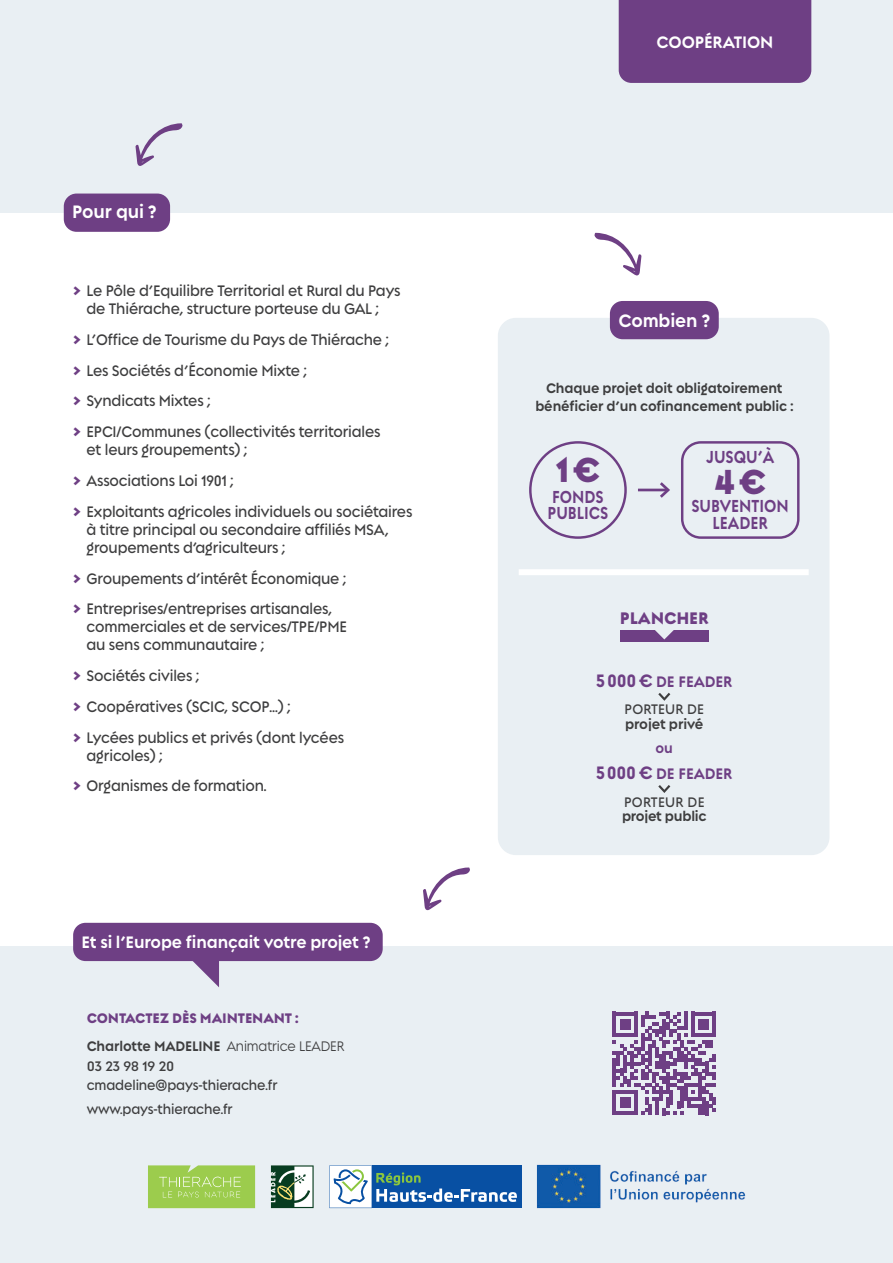
<style>
.page{position:relative;width:893px;height:1263px;background:#fff}
.page>*{position:absolute;margin:0;border:0;box-sizing:border-box;transform-origin:0 0}
.t1{font:800 37.65px "Regulator Nova";color:#6e3f84;scale:.9 1}
.t2{font:700 19.5px "Regulator Nova";letter-spacing:-.01em;color:#fff;scale:.9 1}
.t3{font:700 18.9px/16.5px "Regulator Nova";color:#6e3f84;scale:.8 1}
.t4{font:800 18.15px "Regulator Nova";letter-spacing:-.01em;color:#6e3f84;scale:.9 1}
.t5{font:700 18px "Regulator Nova";letter-spacing:-.01em;color:#fff;scale:.9 1}
.t6{font:600 16.5px/30.8px "Regulator Nova";letter-spacing:-.01em;color:#3e3e3f;scale:.89 1}
.t7{font:700 16.5px "Regulator Nova";letter-spacing:-.01em;color:#6e3f84;scale:.89 1}
.t8{font:700 15px/18px "Regulator Nova";letter-spacing:-.01em;color:#3e3e3f;text-align:center;scale:.89 1}
.t9{font:800 15px/28px "Regulator Nova";letter-spacing:-.01em;color:#6e3f84;scale:.9 1}
.t10{font:600 15px/19.5px "Regulator Nova";letter-spacing:-.01em;color:#3e3e3f}
.t11{font:700 15px "Regulator Nova";letter-spacing:-.01em;color:#3e3e3f;scale:.9 1}
.t12{font:600 15px "Regulator Nova";letter-spacing:-.01em;color:#3e3e3f;scale:.89 1}
.t13{font:600 15px "Regulator Nova";letter-spacing:.01em;color:#3e3e3f;scale:.9 1}
.t14{font:600 15px "Regulator Nova";letter-spacing:.02em;color:#3e3e3f;scale:.9 1}
.t15{font:700 15px "Regulator Nova";color:#6e3f84;scale:.89 1}
.s1{font-weight:800;color:#6e3f84}
.s2{font-weight:700;color:#3e3e3f}
.s3{font-weight:500;color:#3e3e3f}
.s4{font-size:19.5px}
</style>
<div class="page">
<div style="left:0;top:0;width:893px;height:213px;background:#e9eff3"></div>
<div style="left:64px;top:194px;width:106px;height:38px;background:#6e3f84;border-radius:13px"></div>
<div style="left:498px;top:318px;width:331px;height:537px;background:#e9eff3;border-radius:18px"></div>
<div style="left:529px;top:441px;width:98px;height:98px;border:2px solid #6e3f84;border-radius:50%"></div>
<hr style="left:638px;top:489px;width:30px;height:2px;background:#6e3f84">
<svg style="left:657px;top:482px;width:13px;height:16px"></svg>
<div style="left:681px;top:441px;width:118px;height:98px;border:2px solid #6e3f84;border-radius:19px"></div>
<div style="left:519px;top:569px;width:290px;height:6px;background:#fff"></div>
<svg style="left:658px;top:693px;width:12px;height:8px"></svg>
<svg style="left:658px;top:785px;width:12px;height:8px"></svg>
<div style="left:620px;top:630px;width:89px;height:11px;background:#6e3f84"></div>
<svg style="left:655px;top:630px;width:19px;height:9px"></svg>
<div style="left:610px;top:301px;width:109px;height:38px;background:#6e3f84;border-radius:13px"></div>
<svg style="left:135px;top:123px;width:48px;height:43px"></svg>
<svg style="left:594px;top:233px;width:47px;height:43px"></svg>
<div style="left:619px;top:0;width:192px;height:83px;background:#6e3f84"></div>
<div style="left:0;top:947px;width:893px;height:316px;background:#e9eff3"></div>
<svg style="left:423px;top:867px;width:47px;height:44px"></svg>
<svg style="left:613px;top:1012px;width:103px;height:103px"></svg>
<div style="left:73px;top:923px;width:310px;height:38px;background:#6e3f84;border-radius:12px"></div>
<svg style="left:185px;top:961px;width:34px;height:26px"></svg>
<svg style="left:271px;top:1165px;width:43px;height:43px;background:#7d9783"></svg>
<div style="left:372px;top:1165px;width:149px;height:43px;background:#0850a3"></div>
<svg style="left:329px;top:1165px;width:188px;height:43px"></svg>
<img style="left:536px;top:1164px;width:210px;height:45px">
<svg style="left:148px;top:1165px;width:107px;height:43px;background:#a1ce57"></svg>
<p class="t2" style="left:72px;top:200px;width:95px">Pour qui ?</p>
<p class="t6" style="left:73px;top:282px;width:369px;line-height:18px;text-align:center"><span class="s1">&gt;</span> Le Pôle d’Equilibre Territorial et Rural du Pays de Thiérache, structure porteuse du GAL ;</p>
<p class="t6" style="left:73px;top:324px;width:356px"><span class="s1">&gt;</span> L’Office de Tourisme du Pays de Thiérache ; <span class="s1">&gt;</span> Les Sociétés d’Économie Mixte ;<br><span class="s1">&gt;</span> Syndicats Mixtes ;<br><span class="s1">&gt;</span> EPCI/Communes (collectivités territoriales</p>
<p class="t6" style="left:73px;top:434px;width:383px;text-indent:13px">et leurs groupements) ;<br><span class="s1">&gt;</span> Associations Loi 1901 ;<br><span class="s1">&gt;</span> Exploitants agricoles individuels ou sociétaires</p>
<p class="t6" style="left:87px;top:520px;width:341px;line-height:18px">à titre principal ou secondaire affiliés MSA, groupements d’agriculteurs ;</p>
<p class="t6" style="left:73px;top:563px;width:309px"><span class="s1">&gt;</span> Groupements d’intérêt Économique ; <span class="s1">&gt;</span> Entreprises/entreprises artisanales,</p>
<p class="t6" style="left:87px;top:618px;width:294px;line-height:18px">commerciales et de services/TPE/PME au sens communautaire ;</p>
<p class="t6" style="left:73px;top:660px;width:306px"><span class="s1">&gt;</span> Sociétés civiles ;<br><span class="s1">&gt;</span> Coopératives (SCIC, SCOP…) ;<br><span class="s1">&gt;</span> Lycées publics et privés (dont lycées</p>
<p class="t6" style="left:73px;top:740px;width:219px;text-indent:13px">agricoles) ;<br><span class="s1">&gt;</span> Organismes de formation.</p>
<p class="t5" style="left:81px;top:932px;width:323px">Et si l’Europe finançait votre projet ?</p>
<p class="t9" style="left:87px;top:1004px;width:288px">CONTACTEZ DÈS MAINTENANT :<br><span class="s2">Charlotte MADELINE</span> <span class="s3">Animatrice LEADER</span></p>
<p class="t10" style="left:87px;top:1056px;width:192px">03 23 98 19 20 cmadeline@pays-thierache.fr</p>
<p class="t12" style="left:87px;top:1100px;width:166px">www.pays-thierache.fr</p>
<p class="t5" style="left:657px;top:31px;width:131px">COOPÉRATION</p>
<p class="t2" style="left:618px;top:309px;width:103px">Combien ?</p>
<p class="t8" style="left:535px;top:379px;width:291px">Chaque projet doit obligatoirement bénéficier d’un cofinancement public :</p>
<h1 class="t1" style="left:556px;top:446px;width:51px">1€</h1>
<p class="t3" style="left:547px;top:488px;width:78px">FONDS<br>PUBLICS</p>
<p class="t3" style="left:706px;top:448px;width:87px">JUSQU’À</p>
<h1 class="t1" style="left:714px;top:458px;width:59px">4€</h1>
<p class="t3" style="left:691px;top:498px;width:123px;text-align:center">SUBVENTION<br>LEADER</p>
<p class="t4" style="left:620px;top:607px;width:100px">PLANCHER</p>
<p class="t7" style="left:596px;top:671px;width:154px"><span class="s4">5000 €</span> DE FEADER</p>
<p class="t13" style="left:625px;top:701px;width:90px">PORTEUR DE</p>
<p class="t11" style="left:625px;top:715px;width:89px">projet privé</p>
<p class="t7" style="left:596px;top:764px;width:154px"><span class="s4">5000 €</span> DE FEADER</p>
<p class="t14" style="left:624px;top:793px;width:91px">PORTEUR DE</p>
<p class="t11" style="left:622px;top:807px;width:96px">projet public</p>
<p class="t15" style="left:656px;top:739px;width:21px">ou</p>
</div>
